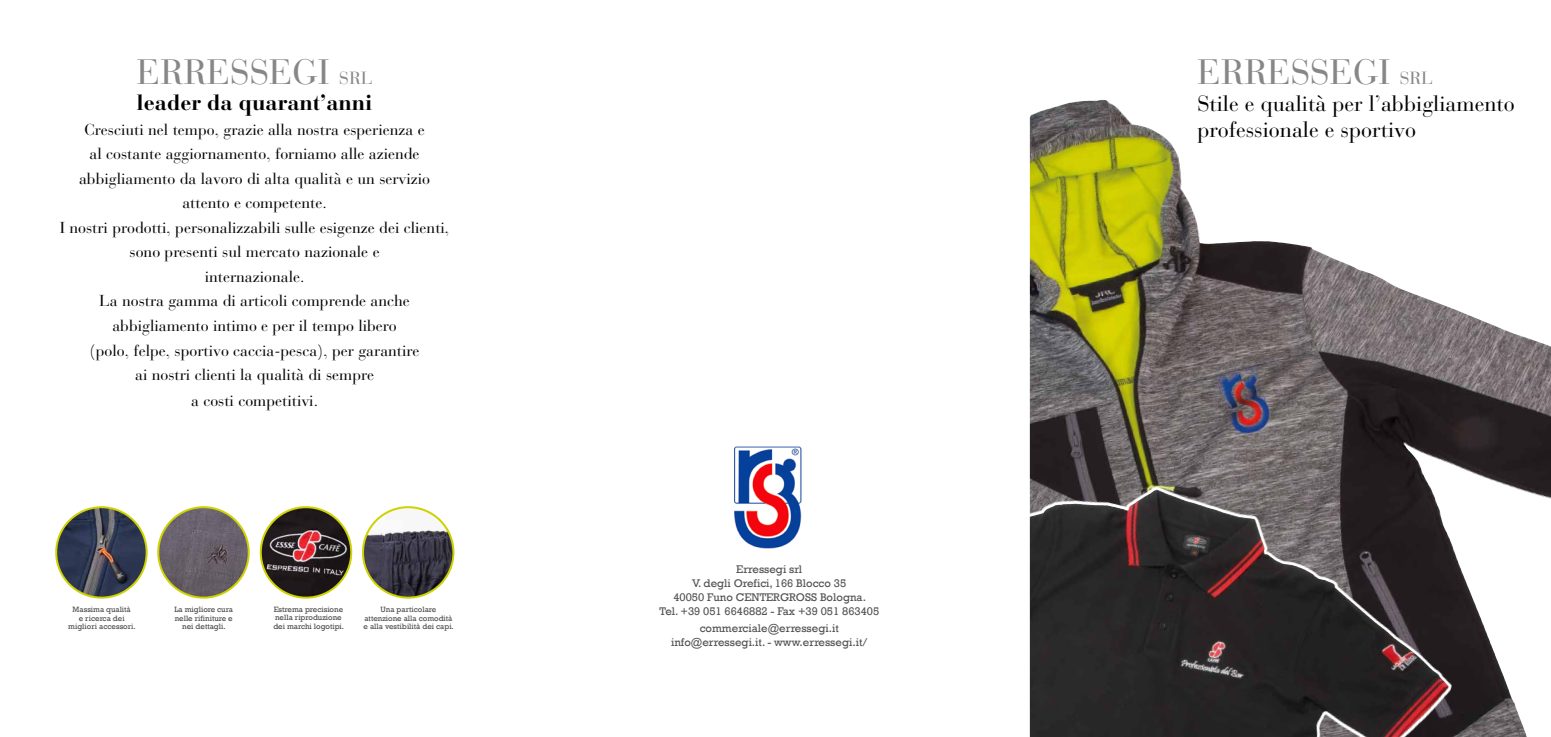
<style>
.page{position:relative;width:1551px;height:737px;background:#fff}
.page>*{position:absolute;margin:0;border:0;box-sizing:border-box;transform-origin:0 0}
.t1{font:35px "Bauer Bodoni";color:#878787}
.t2{font:21.88px/26.2px "Bauer Bodoni";color:#000}
.t3{font:700 21.88px "Bauer Bodoni";color:#000}
.t4{font:15.75px/24.5px "Bauer Bodoni";color:#000;text-align:center}
.t5{font:11.38px/14px "Rockwell";color:#525251;text-align:center}
.t6{font:7.88px/8.8px "Rockwell";color:#4a4a49;text-align:center}
.t7{font:7.88px/8.8px "Rockwell";color:#474746;text-align:center}
.s1{font-size:17.5px}
</style>
<div class="page">
<img style="left:1029px;top:100px;width:521px;height:637px">
<svg style="left:1029px;top:459px;width:451px;height:278px"></svg>
<img style="left:1029px;top:489px;width:419px;height:248px">
<img style="left:734px;top:446px;width:68px;height:103px">
<img style="left:56px;top:507px;width:91px;height:90px;border-radius:45px">
<div style="left:55px;top:506px;width:93px;height:92px;border:2px solid #cdd200;border-radius:50%"></div>
<img style="left:158px;top:507px;width:91px;height:90px;border-radius:45px">
<div style="left:157px;top:506px;width:93px;height:92px;border:2px solid #cdd200;border-radius:50%"></div>
<img style="left:363px;top:507px;width:90px;height:90px;border-radius:45px">
<div style="left:362px;top:506px;width:92px;height:92px;border:2px solid #cdd200;border-radius:50%"></div>
<img style="left:261px;top:507px;width:90px;height:90px;border-radius:45px">
<div style="left:260px;top:506px;width:92px;height:92px;border:2px solid #cdd200;border-radius:50%"></div>
<h1 class="t1" style="left:137px;top:51px;width:237px">ERRESSEGI <span class="s1">SRL</span></h1>
<h2 class="t3" style="left:137px;top:90px;width:237px">leader da quarant’anni</h2>
<p class="t4" style="left:60px;top:117px;width:391px">Cresciuti nel tempo, grazie alla nostra esperienza e<br>al costante aggiornamento, forniamo alle aziende abbigliamento da lavoro di alta qualità e un servizio attento e competente.<br>I nostri prodotti, personalizzabili sulle esigenze dei clienti, sono presenti sul mercato nazionale e<br>internazionale.<br>La nostra gamma di articoli comprende anche abbigliamento intimo e per il tempo libero<br>(polo, felpe, sportivo caccia-pesca), per garantire<br>ai nostri clienti la qualità di sempre</p>
<p class="t4" style="left:191px;top:389px;width:128px">a costi competitivi.</p>
<p class="t6" style="left:68px;top:605px;width:69px">Massima qualità<br>e ricerca dei migliori accessori.</p>
<p class="t7" style="left:174px;top:605px;width:60px">La migliore cura nelle rifiniture e nei dettagli.</p>
<p class="t7" style="left:273px;top:605px;width:72px;text-align:left">Estrema precisione nella riproduzione dei marchi logotipi.</p>
<p class="t6" style="left:363px;top:605px;width:92px">Una particolare attenzione alla comodità e alla vestibilità dei capi.</p>
<p class="t5" style="left:659px;top:562px;width:221px">Erressegi srl<br>V. degli Orefici, 166 Blocco 35<br>40050 Funo CENTERGROSS Bologna.<br>Tel. +39 051 6646882 - Fax +39 051 863405</p>
<p class="t5" style="left:671px;top:621px;width:198px">commerciale@erressegi.it info@erressegi.it. - www.erressegi.it/</p>
<h1 class="t1" style="left:1197px;top:51px;width:237px">ERRESSEGI <span class="s1">SRL</span></h1>
<h2 class="t2" style="left:1197px;top:90px;width:319px">Stile e qualità per l’abbigliamento professionale e sportivo</h2>
</div>
